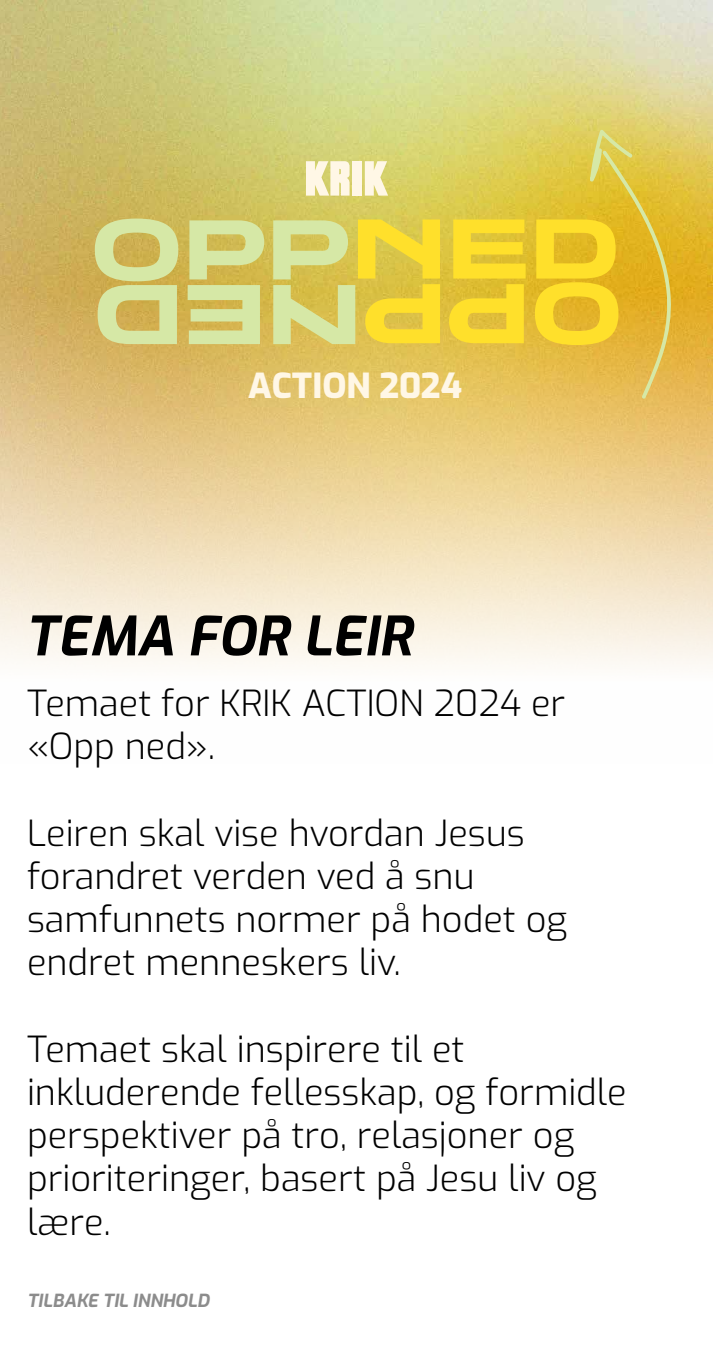
<style>
.page{position:relative;width:713px;height:1350px;background:#fff}
.page>*{position:absolute;margin:0;border:0;box-sizing:border-box;transform-origin:0 0}
.t1{font:italic 700 54px "Exo";color:#000}
.t2{font:300 36px/43.2px "Exo";color:#000}
.t3{font:800 34.28px "Exo";color:#fff7e6}
.t4{font:italic 700 18px "Exo";color:#8c8c8c}
.s1{font-size:34.42px}
</style>
<div class="page">
<img style="left:0;top:0;width:712px;height:665px">
<div style="left:352px;top:161px;width:10px;height:35px;background:#fff7e6"></div>
<svg style="left:365px;top:161px;width:23px;height:35px"></svg>
<svg style="left:306px;top:161px;width:44px;height:35px;background:#f6eecd"></svg>
<svg style="left:449px;top:220px;width:76px;height:123px;background:#f3d32f"></svg>
<svg style="left:189px;top:220px;width:75px;height:59px;background:#d3d584"></svg>
<svg style="left:273px;top:220px;width:167px;height:124px;background:#e2d45a"></svg>
<svg style="left:188px;top:285px;width:72px;height:59px;background:#d5da8f"></svg>
<svg style="left:95px;top:219px;width:83px;height:125px;background:#d2d082"></svg>
<svg style="left:535px;top:129px;width:136px;height:270px;background:#e6c33b"></svg>
<p class="t3" style="left:248px;top:361px;width:215px">ACTION <span class="s1">2024</span></p>
<h1 class="t1" style="left:25px;top:596px;width:389px">TEMA FOR LEIR</h1>
<p class="t2" style="left:27px;top:680px;width:539px">Temaet for KRIK ACTION 2024 er «Opp ned».</p>
<p class="t2" style="left:27px;top:809px;width:541px">Leiren skal vise hvordan Jesus forandret verden ved å snu samfunnets normer på hodet og endret menneskers liv.</p>
<p class="t2" style="left:27px;top:1025px;width:601px">Temaet skal inspirere til et inkluderende fellesskap, og formidle perspektiver på tro, relasjoner og prioriteringer, basert på Jesu liv og lære.</p>
<p class="t4" style="left:27px;top:1287px;width:184px">TILBAKE TIL INNHOLD</p>
</div>
